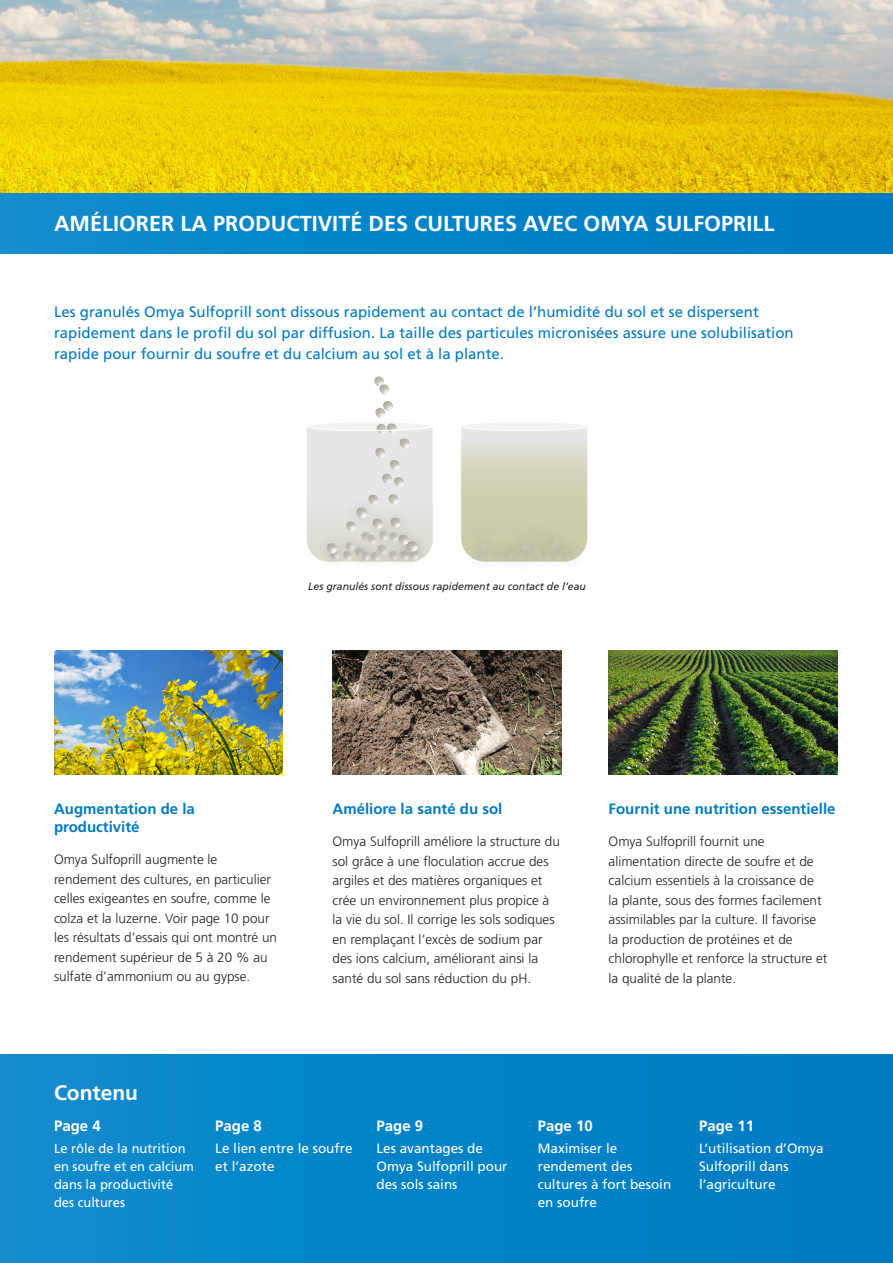
<style>
.page{position:relative;width:893px;height:1263px;background:#fff}
.page>*{position:absolute;margin:0;border:0;box-sizing:border-box;transform-origin:0 0}
.Body_Header{font:700 21.75px "Frutiger LT Pro";color:#fff}
.Pullout_Sub_Header{font:700 21px "Frutiger LT Pro";color:#fff}
.Pullout_Body_Copy{font:15px/21px "Frutiger LT Pro";color:#007ac2}
.Pullout_Sub_Header-2{font:700 15px/18px "Frutiger LT Pro";color:#007ac2}
.Pullout_Sub_Header-3{font:700 15px "Frutiger LT Pro";color:#fff}
.Pullout_Body_Copy-2{font:300 13.5px/19.5px "Frutiger LT Pro";color:#231f20}
.Pullout_Body_Copy-3{font:13.5px/18px "Frutiger LT Pro";color:#fff}
.Pullout_Body_Copy-4{font:13.2px/18px "Frutiger LT Pro";color:#fff}
.t1{font:italic 10.5px "Frutiger LT Pro";color:#231f20}
</style>
<div class="page">
<img style="left:0;top:0;width:893px;height:193px">
<div style="left:0;top:193px;width:893px;height:60px;background:linear-gradient(to right,#0d8ccd,#007ac3)"></div>
<div style="left:0;top:1054px;width:893px;height:209px;background:linear-gradient(to right,#0d8ccd,#007ac3)"></div>
<img style="left:333px;top:651px;width:228px;height:123px">
<img style="left:54px;top:651px;width:229px;height:123px">
<img style="left:609px;top:651px;width:228px;height:123px">
<div style="left:461px;top:422px;width:126px;height:9px;background:#f2f3f4;border-radius:50%"></div>
<div style="left:461px;top:421px;width:126px;height:10px;border:1px solid #fff;border-radius:50%"></div>
<svg style="left:374px;top:376px;width:10px;height:10px"></svg>
<div style="left:377px;top:383px;width:14px;height:12px;background:#231f20;opacity:.17"></div>
<svg style="left:461px;top:426px;width:127px;height:137px"></svg>
<svg style="left:307px;top:401px;width:126px;height:161px"></svg>
<div style="left:324px;top:542px;width:14px;height:12px;background:#231f20;opacity:.17"></div>
<p class="Body_Header" style="left:54px;top:210px;width:722px">AMÉLIORER LA PRODUCTIVITÉ DES CULTURES AVEC OMYA SULFOPRILL</p>
<p class="Pullout_Body_Copy" style="left:54px;top:302px;width:741px">Les granulés Omya Sulfoprill sont dissous rapidement au contact de l’humidité du sol et se dispersent rapidement dans le profil du sol par diffusion. La taille des particules micronisées assure une solubilisation rapide pour fournir du soufre et du calcium au sol et à la plante.</p>
<p class="t1" style="left:308px;top:581px;width:279px">Les granulés sont dissous rapidement au contact de l’eau</p>
<p class="Pullout_Sub_Header-2" style="left:54px;top:800px;width:142px">Augmentation de la productivité</p>
<p class="Pullout_Body_Copy-2" style="left:54px;top:850px;width:225px">Omya Sulfoprill augmente le rendement des cultures, en particulier celles exigeantes en soufre, comme le colza et la luzerne. Voir page 10 pour les résultats d’essais qui ont montré un rendement supérieur de 5 à 20 % au sulfate d’ammonium ou au gypse.</p>
<p class="Pullout_Sub_Header-2" style="left:333px;top:800px;width:171px">Améliore la santé du sol</p>
<p class="Pullout_Body_Copy-2" style="left:333px;top:832px;width:229px">Omya Sulfoprill améliore la structure du sol grâce à une floculation accrue des argiles et des matières organiques et crée un environnement plus propice à la vie du sol. Il corrige les sols sodiques en remplaçant l’excès de sodium par des ions calcium, améliorant ainsi la santé du sol sans réduction du pH.</p>
<p class="Pullout_Sub_Header-2" style="left:609px;top:800px;width:228px">Fournit une nutrition essentielle</p>
<p class="Pullout_Body_Copy-2" style="left:609px;top:832px;width:220px">Omya Sulfoprill fournit une alimentation directe de soufre et de calcium essentiels à la croissance de<br>la plante, sous des formes facilement assimilables par la culture. Il favorise la production de protéines et de chlorophylle et renforce la structure et la qualité de la plante.</p>
<p class="Pullout_Sub_Header" style="left:54px;top:1080px;width:85px">Contenu</p>
<p class="Pullout_Sub_Header-3" style="left:54px;top:1117px;width:48px">Page 4</p>
<p class="Pullout_Body_Copy-4" style="left:54px;top:1139px;width:141px">Le rôle de la nutrition en soufre et en calcium dans la productivité des cultures</p>
<p class="Pullout_Sub_Header-3" style="left:215px;top:1117px;width:48px">Page 8</p>
<p class="Pullout_Body_Copy-3" style="left:215px;top:1139px;width:139px">Le lien entre le soufre et l’azote</p>
<p class="Pullout_Sub_Header-3" style="left:376px;top:1117px;width:48px">Page 9</p>
<p class="Pullout_Body_Copy-3" style="left:376px;top:1139px;width:133px">Les avantages de<br>Omya Sulfoprill pour des sols sains</p>
<p class="Pullout_Sub_Header-3" style="left:538px;top:1117px;width:57px">Page 10</p>
<p class="Pullout_Body_Copy-3" style="left:538px;top:1139px;width:135px">Maximiser le rendement des cultures à fort besoin en soufre</p>
<p class="Pullout_Sub_Header-3" style="left:699px;top:1117px;width:57px">Page 11</p>
<p class="Pullout_Body_Copy-3" style="left:699px;top:1139px;width:126px">L’utilisation d’Omya<br>Sulfoprill dans l’agriculture</p>
</div>
